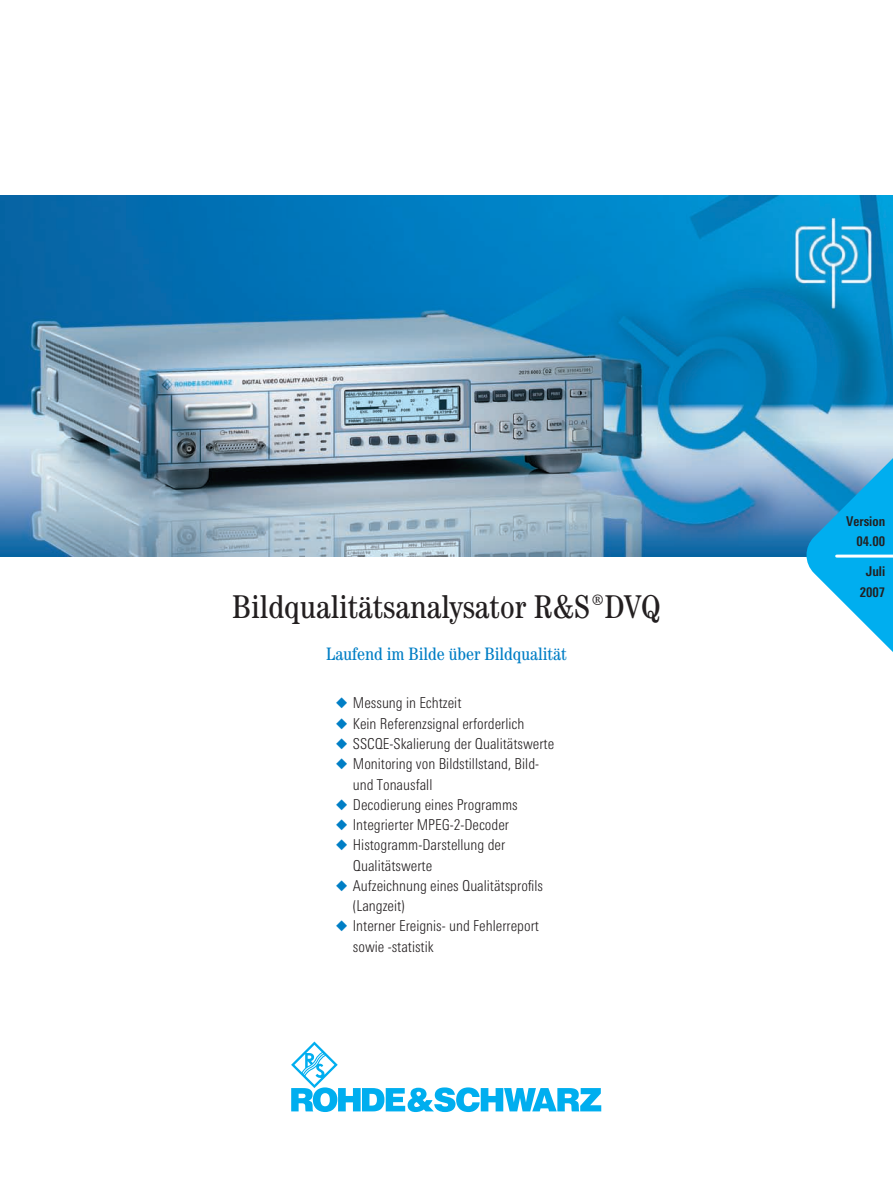
<style>
.page{position:relative;width:893px;height:1190px;background:#fff}
.page>*{position:absolute;margin:0;border:0;box-sizing:border-box;transform-origin:0 0}
.t1{font:condensed 33px "Century";color:#231f20}
.t2{font:condensed 18px "Century";color:#007ec5}
.t3{font:300 15px/20.2px "RS Univers Cond";color:#231f20}
.t4{font:700 13.5px/20.2px "RS Univers Cond";color:#231f20;text-align:right}
.s1{color:#007ec5}
</style>
<div class="page">
<img style="left:0;top:195px;width:892px;height:361px">
<svg style="left:803px;top:446px;width:89px;height:205px"></svg>
<hr style="left:836px;top:555px;width:56px;height:2px;background:#fff">
<svg style="left:291px;top:1041px;width:310px;height:71px"></svg>
<h1 class="t1" style="left:232px;top:587px;width:429px">Bildqualitätsanalysator ¸DVQ</h1>
<p class="t2" style="left:326px;top:643px;width:242px">Laufend im Bilde über Bildqualität</p>
<p class="t3" style="left:336px;top:693px;width:127px"><span class="s1">◆</span> Messung in Echtzeit</p>
<p class="t3" style="left:336px;top:713px;width:190px"><span class="s1">◆</span> Kein Referenzsignal erforderlich</p>
<p class="t3" style="left:336px;top:733px;width:220px"><span class="s1">◆</span> SSCQE-Skalierung der Qualitätswerte</p>
<p class="t3" style="left:353px;top:754px;width:188px;text-indent:-17px"><span class="s1">◆</span> Monitoring von Bildstillstand, Bild&shy;und Tonausfall</p>
<p class="t3" style="left:336px;top:794px;width:183px"><span class="s1">◆</span> Decodierung eines Programms</p>
<p class="t3" style="left:336px;top:814px;width:175px"><span class="s1">◆</span> Integrierter MPEG-2-Decoder</p>
<p class="t3" style="left:353px;top:835px;width:154px;text-indent:-17px"><span class="s1">◆</span> Histogramm-Darstellung der<br>Qualitätswerte</p>
<p class="t3" style="left:353px;top:875px;width:192px;text-indent:-17px"><span class="s1">◆</span> Aufzeichnung eines Qualitätsprofils (Langzeit)</p>
<p class="t3" style="left:353px;top:916px;width:187px;text-indent:-17px"><span class="s1">◆</span> Interner Ereignis- und Fehlerreport sowie -statistik</p>
<p class="t4" style="left:845px;top:511px;width:40px">Version<br>04.00</p>
<p class="t4" style="left:859px;top:561px;width:27px;text-align:center">Juli<br>2007</p>
</div>
